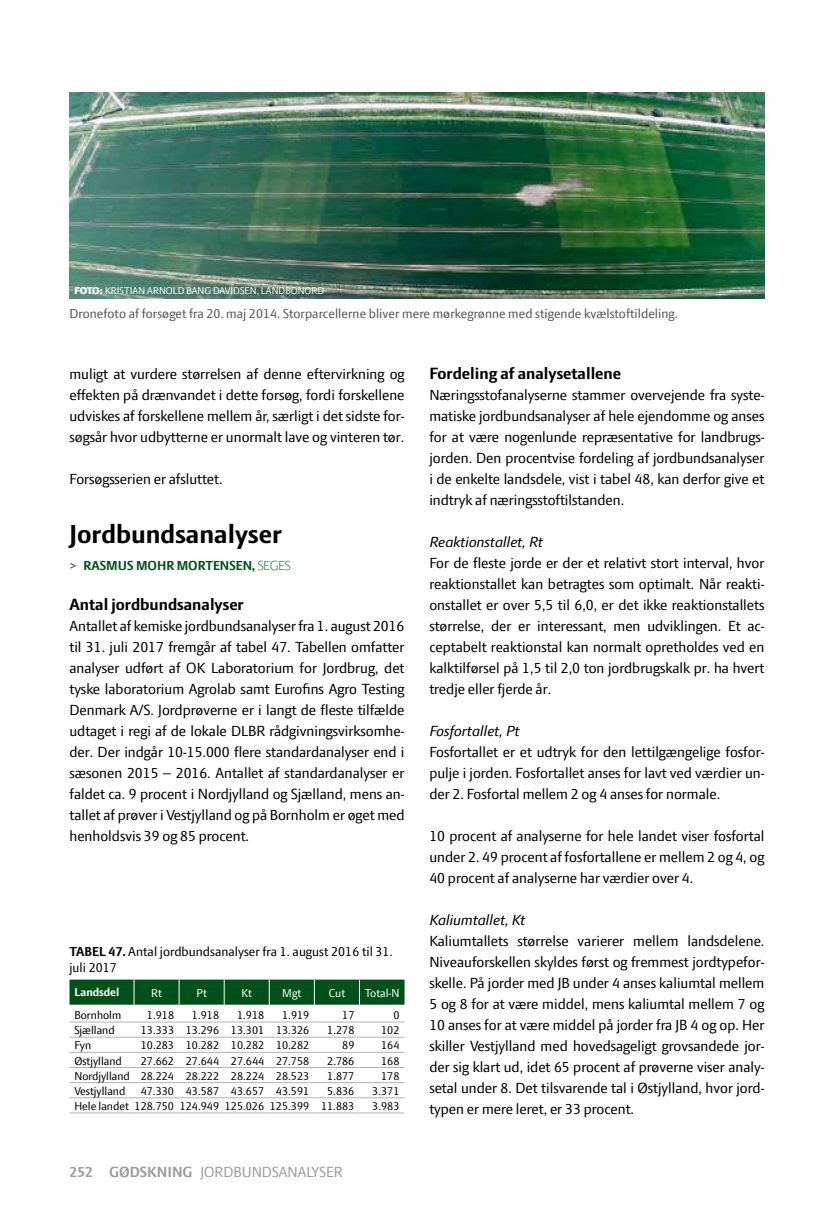
<style>
.page{position:relative;width:824px;height:1216px;background:#fff}
.page>*{position:absolute;margin:0;border:0;box-sizing:border-box;transform-origin:0 0}
.t1{font:700 28px "LF Press Sans";color:#000}
.t2{font:700 17.5px "LF Press Sans";color:#000}
.t3{font:15.75px/21px "LF Press Sans";color:#000;text-align:justify}
.t4{font:italic 15.75px "LF Press Sans";color:#000}
.t5{font:15.75px "LF Press Sans";color:#9c9c9d}
.t6{font:14px "LF Press Sans";letter-spacing:.005em;color:#565655}
.t7{font:14px/15.8px "LF Press Sans";letter-spacing:.005em;color:#000}
.t8{font:700 14px "LF Press Sans";color:#005019}
.t9{font:12.25px "LF Press Sans";color:#000}
.t10{font:12.25px "LF Press Sans";color:#fff}
.t11{font:700 12.25px "LF Press Sans";color:#fff}
.t12{font:10.5px "LF Press Sans";letter-spacing:.005em;color:#fff}
.s1{font-weight:800}
.s2{font-weight:400}
.s3{font-weight:300}
.s4{font-weight:700}
</style>
<div class="page">
<img style="left:69px;top:93px;width:695px;height:206px">
<svg style="left:69px;top:979px;width:335px;height:25px;background:#0a5722"></svg>
<hr style="left:69px;top:1021px;width:65px;height:1px;background:#b1b2b3">
<hr style="left:134px;top:1021px;width:45px;height:1px;background:#b1b2b3">
<hr style="left:179px;top:1021px;width:45px;height:1px;background:#b1b2b3">
<hr style="left:224px;top:1021px;width:45px;height:1px;background:#b1b2b3">
<hr style="left:269px;top:1021px;width:45px;height:1px;background:#b1b2b3">
<hr style="left:314px;top:1021px;width:45px;height:1px;background:#b1b2b3">
<hr style="left:359px;top:1021px;width:45px;height:1px;background:#b1b2b3">
<hr style="left:69px;top:1036px;width:65px;height:1px;background:#b1b2b3">
<hr style="left:134px;top:1036px;width:45px;height:1px;background:#b1b2b3">
<hr style="left:179px;top:1036px;width:45px;height:1px;background:#b1b2b3">
<hr style="left:224px;top:1036px;width:45px;height:1px;background:#b1b2b3">
<hr style="left:269px;top:1036px;width:45px;height:1px;background:#b1b2b3">
<hr style="left:314px;top:1036px;width:45px;height:1px;background:#b1b2b3">
<hr style="left:359px;top:1036px;width:45px;height:1px;background:#b1b2b3">
<hr style="left:69px;top:1051px;width:65px;height:1px;background:#b1b2b3">
<hr style="left:134px;top:1051px;width:45px;height:1px;background:#b1b2b3">
<hr style="left:179px;top:1051px;width:45px;height:1px;background:#b1b2b3">
<hr style="left:224px;top:1051px;width:45px;height:1px;background:#b1b2b3">
<hr style="left:269px;top:1051px;width:45px;height:1px;background:#b1b2b3">
<hr style="left:314px;top:1051px;width:45px;height:1px;background:#b1b2b3">
<hr style="left:359px;top:1051px;width:45px;height:1px;background:#b1b2b3">
<hr style="left:69px;top:1066px;width:65px;height:1px;background:#b1b2b3">
<hr style="left:134px;top:1066px;width:45px;height:1px;background:#b1b2b3">
<hr style="left:179px;top:1066px;width:45px;height:1px;background:#b1b2b3">
<hr style="left:224px;top:1066px;width:45px;height:1px;background:#b1b2b3">
<hr style="left:269px;top:1066px;width:45px;height:1px;background:#b1b2b3">
<hr style="left:314px;top:1066px;width:45px;height:1px;background:#b1b2b3">
<hr style="left:359px;top:1066px;width:45px;height:1px;background:#b1b2b3">
<hr style="left:69px;top:1082px;width:65px;height:1px;background:#b1b2b3">
<hr style="left:134px;top:1082px;width:45px;height:1px;background:#b1b2b3">
<hr style="left:179px;top:1082px;width:45px;height:1px;background:#b1b2b3">
<hr style="left:224px;top:1082px;width:45px;height:1px;background:#b1b2b3">
<hr style="left:269px;top:1082px;width:45px;height:1px;background:#b1b2b3">
<hr style="left:314px;top:1082px;width:45px;height:1px;background:#b1b2b3">
<hr style="left:359px;top:1082px;width:45px;height:1px;background:#b1b2b3">
<hr style="left:69px;top:1097px;width:65px;height:1px;background:#b1b2b3">
<hr style="left:134px;top:1097px;width:45px;height:1px;background:#b1b2b3">
<hr style="left:179px;top:1097px;width:45px;height:1px;background:#b1b2b3">
<hr style="left:224px;top:1097px;width:45px;height:1px;background:#b1b2b3">
<hr style="left:269px;top:1097px;width:45px;height:1px;background:#b1b2b3">
<hr style="left:314px;top:1097px;width:45px;height:1px;background:#b1b2b3">
<hr style="left:359px;top:1097px;width:45px;height:1px;background:#b1b2b3">
<hr style="left:69px;top:1112px;width:65px;height:1px;background:#b1b2b3">
<hr style="left:134px;top:1112px;width:45px;height:1px;background:#b1b2b3">
<hr style="left:179px;top:1112px;width:45px;height:1px;background:#b1b2b3">
<hr style="left:224px;top:1112px;width:45px;height:1px;background:#b1b2b3">
<hr style="left:269px;top:1112px;width:45px;height:1px;background:#b1b2b3">
<hr style="left:314px;top:1112px;width:45px;height:1px;background:#b1b2b3">
<hr style="left:359px;top:1112px;width:45px;height:1px;background:#b1b2b3">
<p class="t12" style="left:74px;top:284px;width:251px"><span class="s1">FOTO:</span> KRISTIAN ARNOLD BANG DAVIDSEN, LANDBONORD</p>
<p class="t6" style="left:69px;top:305px;width:610px">Dronefoto af forsøget fra 20. maj 2014. Storparcellerne bliver mere mørkegrønne med stigende kvælstoftildeling.</p>
<p class="t3" style="left:69px;top:363px;width:336px">muligt at vurdere størrelsen af denne eftervirkning og effekten på drænvandet i dette forsøg, fordi forskellene udviskes af forskellene mellem år, særligt i det sidste for&shy;søgsår hvor udbytterne er unormalt lave og vinteren tør.</p>
<p class="t3" style="left:69px;top:468px;width:155px">Forsøgsserien er afsluttet.</p>
<h1 class="t1" style="left:69px;top:518px;width:214px">Jordbundsanalyser</h1>
<p class="t8" style="left:69px;top:557px;width:223px"><span class="s2">&gt;</span> RASMUS MOHR MORTENSEN, <span class="s3">SEGES</span></p>
<p class="t2" style="left:69px;top:594px;width:176px">Antal jordbundsanalyser</p>
<p class="t3" style="left:69px;top:615px;width:336px">Antallet af kemiske jordbundsanalyser fra 1. august 2016 til 31. juli 2017 fremgår af tabel 47. Tabellen omfatter analyser udført af OK Laboratorium for Jordbrug, det tyske laboratorium Agrolab samt Eurofins Agro Testing Denmark A/S. Jordprøverne er i langt de fleste tilfælde udtaget i regi af de lokale DLBR rådgivningsvirksomhe&shy;der. Der indgår 10-15.000 flere standardanalyser end i sæsonen 2015 – 2016. Antallet af standardanalyser er faldet ca. 9 procent i Nordjylland og Sjælland, mens an&shy;tallet af prøver i Vestjylland og på Bornholm er øget med henholdsvis 39 og 85 procent.</p>
<p class="t7" style="left:69px;top:943px;width:325px"><span class="s4">TABEL 47.</span> Antal jordbundsanalyser fra 1. august 2016 til 31. juli 2017</p>
<p class="t11" style="left:74px;top:985px;width:46px">Landsdel</p>
<p class="t10" style="left:151px;top:985px;width:12px">Rt</p>
<p class="t10" style="left:196px;top:985px;width:12px">Pt</p>
<p class="t10" style="left:241px;top:985px;width:12px">Kt</p>
<p class="t10" style="left:282px;top:985px;width:20px">Mgt</p>
<p class="t10" style="left:328px;top:985px;width:18px">Cut</p>
<p class="t10" style="left:365px;top:985px;width:36px">Total-N</p>
<p class="t9" style="left:74px;top:1008px;width:48px">Bornholm</p>
<p class="t9" style="left:147px;top:1008px;width:29px">1.918</p>
<p class="t9" style="left:192px;top:1008px;width:29px">1.918</p>
<p class="t9" style="left:237px;top:1008px;width:29px">1.918</p>
<p class="t9" style="left:282px;top:1008px;width:29px">1.919</p>
<p class="t9" style="left:342px;top:1008px;width:14px">17</p>
<p class="t9" style="left:393px;top:1008px;width:8px">0</p>
<p class="t9" style="left:74px;top:1023px;width:42px">Sjælland</p>
<p class="t9" style="left:141px;top:1023px;width:170px">13.333 13.296 13.301 13.326</p>
<p class="t9" style="left:327px;top:1023px;width:29px">1.278</p>
<p class="t9" style="left:381px;top:1023px;width:20px">102</p>
<p class="t9" style="left:74px;top:1038px;width:18px">Fyn</p>
<p class="t9" style="left:141px;top:1038px;width:170px">10.283 10.282 10.282 10.282</p>
<p class="t9" style="left:342px;top:1038px;width:14px">89</p>
<p class="t9" style="left:381px;top:1038px;width:20px">164</p>
<p class="t9" style="left:74px;top:1053px;width:49px">Østjylland</p>
<p class="t9" style="left:141px;top:1053px;width:170px">27.662 27.644 27.644 27.758</p>
<p class="t9" style="left:327px;top:1053px;width:29px">2.786</p>
<p class="t9" style="left:381px;top:1053px;width:20px">168</p>
<p class="t9" style="left:74px;top:1068px;width:236px">Nordjylland 28.224 28.222 28.224 28.523</p>
<p class="t9" style="left:327px;top:1068px;width:29px">1.877</p>
<p class="t9" style="left:381px;top:1068px;width:20px">178</p>
<p class="t9" style="left:74px;top:1083px;width:52px">Vestjylland</p>
<p class="t9" style="left:141px;top:1083px;width:170px">47.330 43.587 43.657 43.591</p>
<p class="t9" style="left:327px;top:1083px;width:29px">5.836</p>
<p class="t9" style="left:372px;top:1083px;width:29px">3.371</p>
<p class="t9" style="left:74px;top:1098px;width:281px">Hele landet 128.750 124.949 125.026 125.399 11.883</p>
<p class="t9" style="left:372px;top:1098px;width:29px">3.983</p>
<p class="t5" style="left:69px;top:1162px;width:145px"><span class="s4">252 GØDSKNING</span> Jordbundsanalyser</p>
<p class="t2" style="left:429px;top:363px;width:193px">Fordeling af analysetallene</p>
<p class="t3" style="left:429px;top:384px;width:336px">Næringsstofanalyserne stammer overvejende fra syste&shy;matiske jordbundsanalyser af hele ejendomme og anses for at være nogenlunde repræsentative for landbrugs&shy;jorden. Den procentvise fordeling af jordbundsanalyser i de enkelte landsdele, vist i tabel 48, kan derfor give et indtryk af næringsstoftilstanden.</p>
<p class="t4" style="left:429px;top:532px;width:115px">Reaktionstallet, Rt</p>
<p class="t3" style="left:429px;top:552px;width:336px">For de fleste jorde er der et relativt stort interval, hvor reaktionstallet kan betragtes som optimalt. Når reakti&shy;onstallet er over 5,5 til 6,0, er det ikke reaktionstallets størrelse, der er interessant, men udviklingen. Et ac&shy;ceptabelt reaktionstal kan normalt opretholdes ved en kalktilførsel på 1,5 til 2,0 ton jordbrugskalk pr. ha hvert tredje eller fjerde år.</p>
<p class="t4" style="left:429px;top:721px;width:91px">Fosfortallet, Pt</p>
<p class="t3" style="left:429px;top:741px;width:336px">Fosfortallet er et udtryk for den lettilgængelige fosfor&shy;pulje i jorden. Fosfortallet anses for lavt ved værdier un&shy;der 2. Fosfortal mellem 2 og 4 anses for normale.</p>
<p class="t3" style="left:429px;top:825px;width:336px">10 procent af analyserne for hele landet viser fosfortal under 2. 49 procent af fosfortallene er mellem 2 og 4, og 40 procent af analyserne har værdier over 4.</p>
<p class="t4" style="left:429px;top:910px;width:97px">Kaliumtallet, Kt</p>
<p class="t3" style="left:429px;top:930px;width:336px">Kaliumtallets størrelse varierer mellem landsdelene.<br>Niveauforskellen skyldes først og fremmest jordtypefor&shy;skelle. På jorder med JB under 4 anses kaliumtal mellem 5 og 8 for at være middel, mens kaliumtal mellem 7 og 10 anses for at være middel på jorder fra JB 4 og op. Her skiller Vestjylland med hovedsageligt grovsandede jor&shy;der sig klart ud, idet 65 procent af prøverne viser analy&shy;setal under 8. Det tilsvarende tal i Østjylland, hvor jord&shy;typen er mere leret, er 33 procent.</p>
</div>
